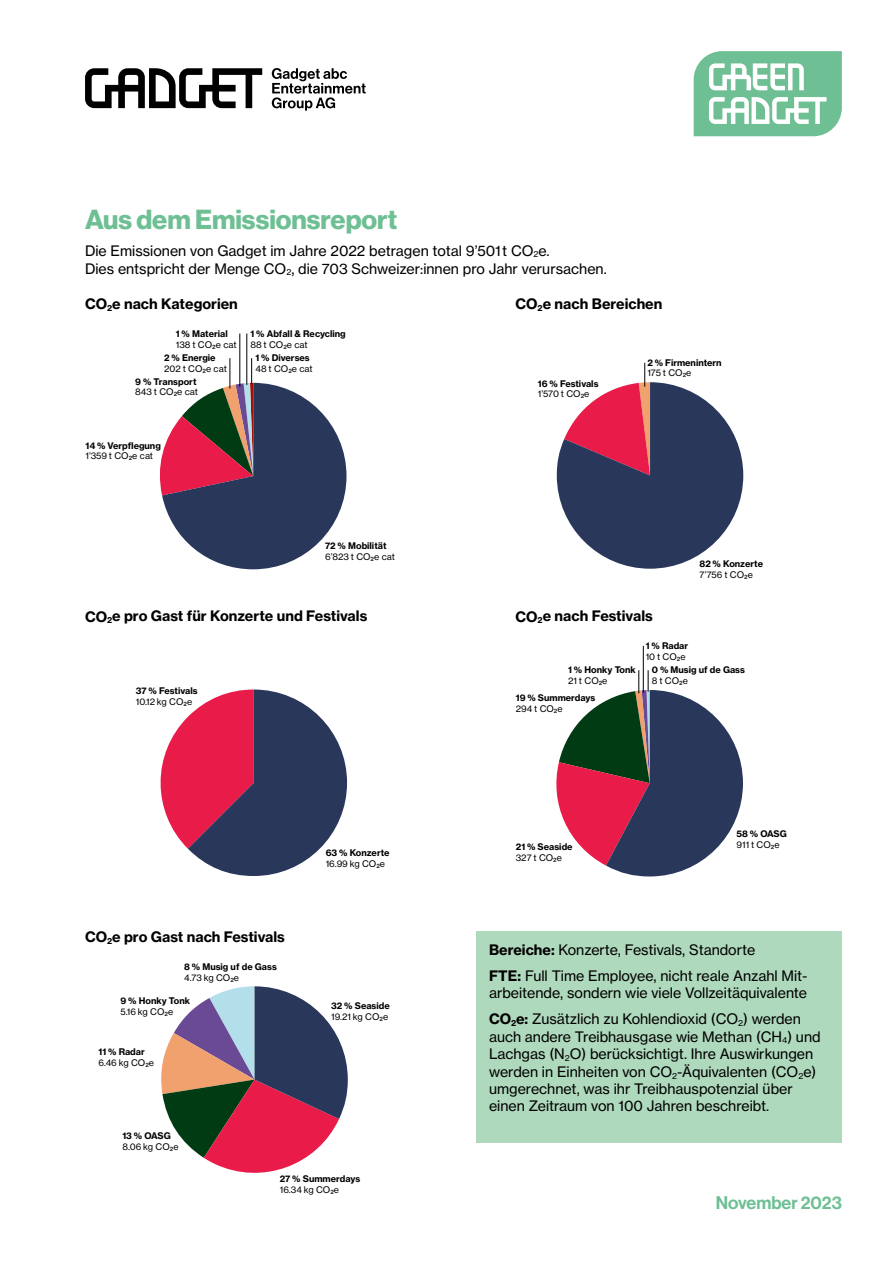
<style>
.page{position:relative;width:893px;height:1263px;background:#fff}
.page>*{position:absolute;margin:0;border:0;box-sizing:border-box;transform-origin:0 0}
.t1{font:27px "N Haas Grotesk DS Pro 75 Bd";color:#6ebf94}
.t2{font:18px "N Haas Grotesk DS Pro 65 Md";color:#6ebf94}
.t3{font:14.25px/17.4px "N Haas Grotesk TX Pro 55 Rg";color:#000}
.t4{font:14.25px "N Haas Grotesk TX Pro 75 Bd";color:#000}
.t5{font:9px "N Haas Grotesk TX Pro 75 Bd";color:#000}
.t6{font:9px "N Haas Grotesk TX Pro 55 Rg";color:#000}
.s1{font-family:"N Haas Grotesk TX Pro 75 Bd"}
</style>
<div class="page">
<svg style="left:272px;top:68px;width:94px;height:43px"></svg>
<svg style="left:85px;top:68px;width:177px;height:40px"></svg>
<svg style="left:694px;top:51px;width:148px;height:85px"></svg>
<div style="left:476px;top:931px;width:366px;height:212px;background:#afd9bd"></div>
<hr style="left:240px;top:333px;width:1px;height:53px;background:#000">
<hr style="left:247px;top:333px;width:1px;height:52px;background:#000">
<svg style="left:160px;top:358px;width:186px;height:211px"></svg>
<svg style="left:160px;top:689px;width:187px;height:187px"></svg>
<svg style="left:161px;top:986px;width:187px;height:187px"></svg>
<svg style="left:557px;top:363px;width:186px;height:206px"></svg>
<hr style="left:643px;top:646px;width:1px;height:46px;background:#000">
<svg style="left:556px;top:670px;width:187px;height:206px"></svg>
<h1 class="t1" style="left:85px;top:204px;width:314px">Aus dem Emissionsreport</h1>
<p class="t3" style="left:85px;top:241px;width:523px;line-height:18px">Die Emissionen von Gadget im Jahre 2022 betragen total 9’501 t CO<sub>2</sub>e.<br>Dies entspricht der Menge CO<sub>2</sub>, die 703 Schweizer:innen pro Jahr verursachen.</p>
<p class="t4" style="left:85px;top:295px;width:154px">CO<sub>2</sub>e nach Kategorien</p>
<p class="t4" style="left:516px;top:295px;width:148px">CO<sub>2</sub>e nach Bereichen</p>
<p class="t5" style="left:176px;top:328px;width:53px">1 % Material</p>
<p class="t6" style="left:176px;top:339px;width:62px">138 t CO2e cat</p>
<p class="t5" style="left:164px;top:352px;width:53px">2 % Energie</p>
<p class="t6" style="left:164px;top:363px;width:64px">202 t CO2e cat</p>
<p class="t5" style="left:135px;top:376px;width:63px">9 % Transport</p>
<p class="t6" style="left:135px;top:386px;width:64px">843 t CO2e cat</p>
<p class="t5" style="left:250px;top:328px;width:97px">1 % Abfall &amp; Recycling</p>
<p class="t6" style="left:250px;top:339px;width:59px">88 t CO2e cat</p>
<p class="t5" style="left:255px;top:352px;width:56px">1 % Diverses</p>
<p class="t6" style="left:255px;top:363px;width:59px">48 t CO2e cat</p>
<p class="t5" style="left:85px;top:439px;width:77px">14 % Verpflegung</p>
<p class="t6" style="left:85px;top:450px;width:69px">1’359 t CO2e cat</p>
<p class="t5" style="left:325px;top:540px;width:63px">72 % Mobilität</p>
<p class="t6" style="left:325px;top:551px;width:71px">6’823 t CO2e cat</p>
<p class="t4" style="left:85px;top:607px;width:284px">CO<sub>2</sub>e pro Gast für Konzerte und Festivals</p>
<p class="t5" style="left:136px;top:685px;width:63px">37 % Festivals</p>
<p class="t6" style="left:136px;top:696px;width:58px">10.12 kg CO2e</p>
<p class="t4" style="left:85px;top:928px;width:201px">CO<sub>2</sub>e pro Gast nach Festivals</p>
<p class="t5" style="left:184px;top:961px;width:94px">8 % Musig uf de Gass</p>
<p class="t6" style="left:184px;top:972px;width:56px">4.73 kg CO2e</p>
<p class="t5" style="left:121px;top:995px;width:71px">9 % Honky Tonk</p>
<p class="t6" style="left:121px;top:1006px;width:54px">5.16 kg CO2e</p>
<p class="t5" style="left:98px;top:1046px;width:48px">11 % Radar</p>
<p class="t6" style="left:98px;top:1057px;width:57px">6.46 kg CO2e</p>
<p class="t5" style="left:122px;top:1130px;width:50px">13 % OASG</p>
<p class="t6" style="left:122px;top:1141px;width:58px">8.06 kg CO2e</p>
<p class="t5" style="left:326px;top:847px;width:65px">63 % Konzerte</p>
<p class="t6" style="left:326px;top:858px;width:61px">16.99 kg CO2e</p>
<p class="t5" style="left:331px;top:1000px;width:60px">32 % Seaside</p>
<p class="t6" style="left:331px;top:1011px;width:59px">19.21 kg CO2e</p>
<p class="t5" style="left:280px;top:1173px;width:82px">27 % Summerdays</p>
<p class="t6" style="left:280px;top:1184px;width:61px">16.34 kg CO2e</p>
<p class="t5" style="left:538px;top:378px;width:62px">16 % Festivals</p>
<p class="t6" style="left:538px;top:389px;width:53px">1’570 t CO2e</p>
<p class="t5" style="left:647px;top:356px;width:76px">2 % Firmenintern</p>
<p class="t6" style="left:647px;top:367px;width:46px">175 t CO2e</p>
<p class="t5" style="left:700px;top:558px;width:65px">82 % Konzerte</p>
<p class="t6" style="left:700px;top:569px;width:55px">7’756 t CO2e</p>
<p class="t4" style="left:516px;top:607px;width:139px">CO<sub>2</sub>e nach Festivals</p>
<p class="t5" style="left:568px;top:664px;width:69px">1 % Honky Tonk</p>
<p class="t6" style="left:568px;top:675px;width:41px">21 t CO2e</p>
<p class="t5" style="left:516px;top:692px;width:81px">19 % Summerdays</p>
<p class="t6" style="left:516px;top:703px;width:48px">294 t CO2e</p>
<p class="t5" style="left:646px;top:640px;width:44px">1 % Radar</p>
<p class="t6" style="left:646px;top:651px;width:41px">10 t CO2e</p>
<p class="t5" style="left:652px;top:664px;width:95px">0 % Musig uf de Gass</p>
<p class="t6" style="left:652px;top:675px;width:37px">8 t CO2e</p>
<p class="t5" style="left:516px;top:841px;width:58px">21 % Seaside</p>
<p class="t6" style="left:516px;top:852px;width:48px">327 t CO2e</p>
<p class="t5" style="left:736px;top:828px;width:52px">58 % OASG</p>
<p class="t6" style="left:736px;top:839px;width:45px">911 t CO2e</p>
<p class="t3" style="left:489px;top:937px;width:320px;line-height:25.8px"><span class="s1">Bereiche:</span> Konzerte, Festivals, Standorte<br><span class="s1">FTE:</span> Full Time Employee, nicht reale Anzahl Mit-</p>
<p class="t3" style="left:489px;top:979px;width:320px;line-height:26.5px">arbeitende, sondern wie viele Vollzeitäquivalente<br><span class="s1">CO</span><sub>2</sub><span class="s1">e:</span> Zusätzlich zu Kohlendioxid (CO<sub>2</sub>) werden</p>
<p class="t3" style="left:489px;top:1028px;width:333px">auch andere Treibhausgase wie Methan (CH<sub>4</sub>) und Lachgas (N<sub>2</sub>O) berücksichtigt. Ihre Auswirkungen werden in Einheiten von CO<sub>2</sub>-Äquivalenten (CO<sub>2</sub>e) umgerechnet, was ihr Treibhauspotenzial über einen Zeitraum von 100 Jahren beschreibt.</p>
<p class="t2" style="left:716px;top:1192px;width:128px">November 2023</p>
</div>
